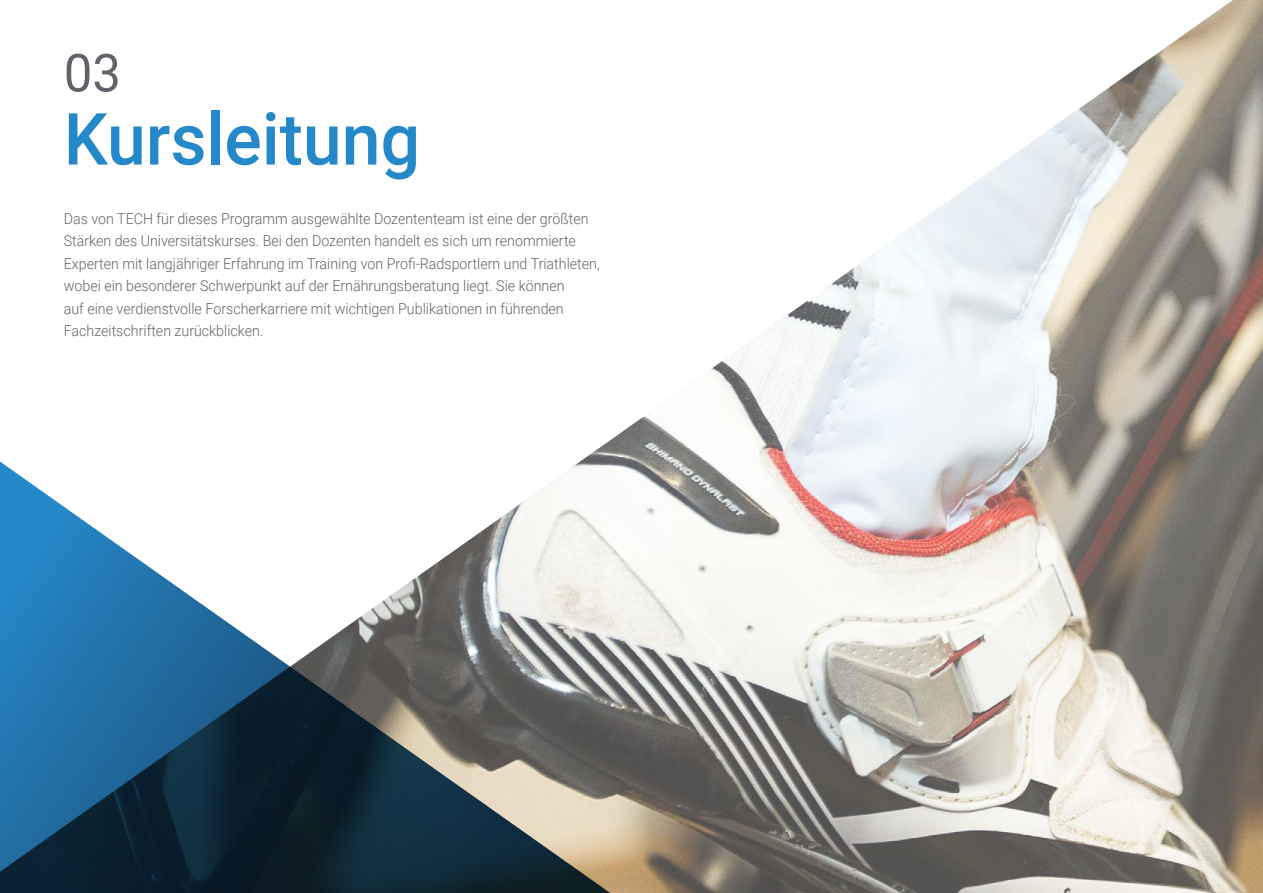
<style>
.page{position:relative;width:1263px;height:893px;background:#fff}
.page>*{position:absolute;margin:0;border:0;box-sizing:border-box;transform-origin:0 0}
.t1{font:500 72px "Roboto";color:#2488c9}
.t2{font:52.5px "Roboto";color:#61646a}
.t3{font:300 15px/22.5px "Roboto";color:#61646a;scale:.95 1}
</style>
<div class="page">
<img style="left:602px;top:0;width:661px;height:893px">
<svg style="left:0;top:446px;width:640px;height:447px"></svg>
<h2 class="t2" style="left:64px;top:36px;width:59px">03</h2>
<h1 class="t1" style="left:64px;top:89px;width:358px">Kursleitung</h1>
<p class="t3" style="left:64px;top:207px;width:566px">Das von TECH für dieses Programm ausgewählte Dozententeam ist eine der größten Stärken des Universitätskurses. Bei den Dozenten handelt es sich um renommierte Experten mit langjähriger Erfahrung im Training von Profi-Radsportlern und Triathleten, wobei ein besonderer Schwerpunkt auf der Ernährungsberatung liegt. Sie können<br>auf eine verdienstvolle Forscherkarriere mit wichtigen Publikationen in führenden Fachzeitschriften zurückblicken.</p>
</div>
